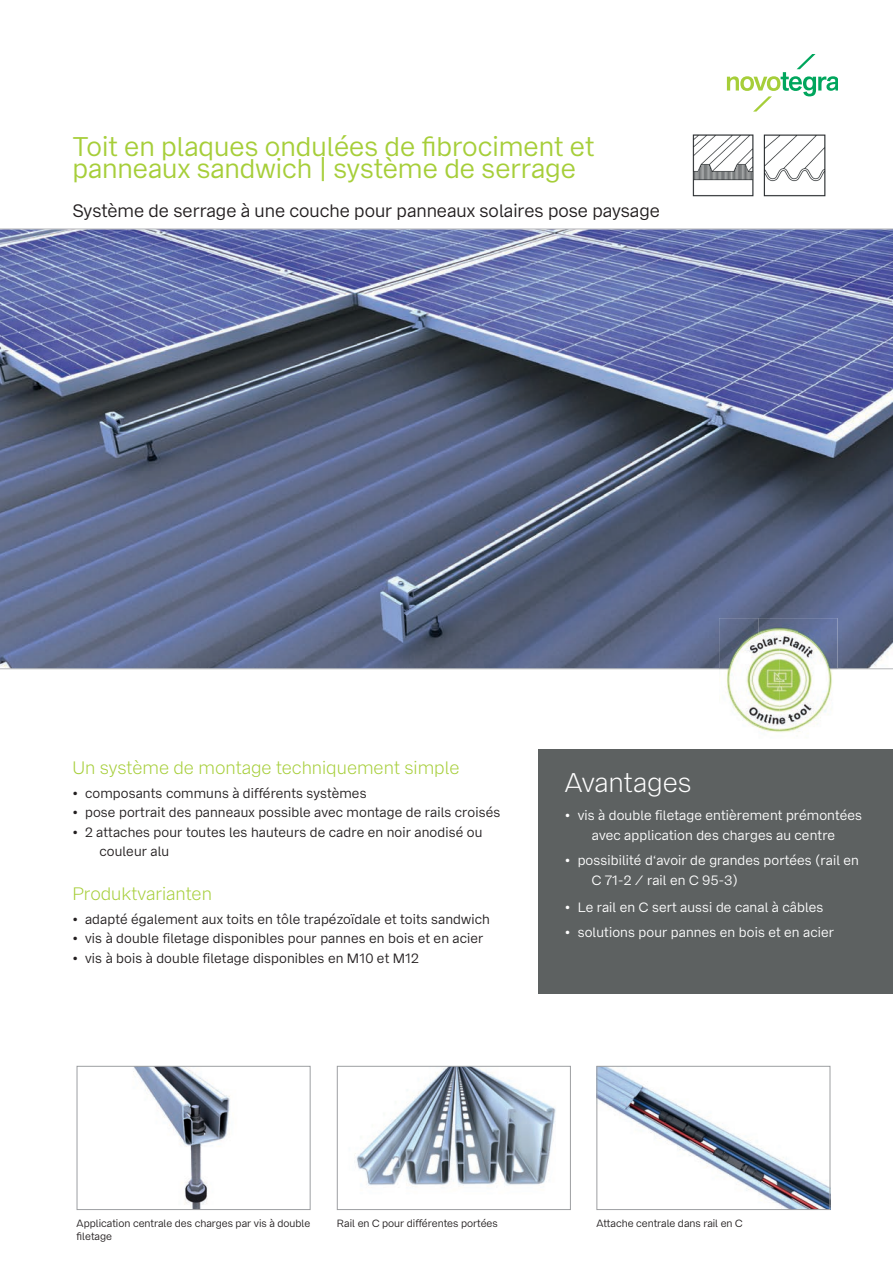
<style>
.page{position:relative;width:893px;height:1263px;background:#fff}
.page>*{position:absolute;margin:0;border:0;box-sizing:border-box;transform-origin:0 0}
.t1{font:27px/22.5px "Bay Wa Sans";color:#a6ce39}
.t2{font:300 27px "Bay Wa Sans";color:#fff}
.t3{font:18px "Bay Wa Sans";color:#231f20}
.t4{font:300 18px "Bay Wa Sans";color:#a6ce39}
.t5{font:13.5px/19.5px "Bay Wa Sans";letter-spacing:.01em;color:#231f20}
.t6{font:13.5px/19.5px "Bay Wa Sans";letter-spacing:.01em;color:#fff;text-align:center}
.t7{font:10.5px/13.5px "Bay Wa Sans";color:#231f20}
</style>
<div class="page">
<svg style="left:727px;top:54px;width:110px;height:58px"></svg>
<img style="left:0;top:230px;width:893px;height:438px">
<hr style="left:0;top:229px;width:893px;height:1px;background:#9d9fa2">
<hr style="left:0;top:668px;width:893px;height:1px;background:#9d9fa2">
<img style="left:133px;top:1068px;width:97px;height:140px">
<div style="left:77px;top:1066px;width:233px;height:144px;border:1px solid #9d9fa2"></div>
<img style="left:354px;top:1068px;width:202px;height:118px">
<div style="left:337px;top:1066px;width:234px;height:144px;border:1px solid #9d9fa2"></div>
<img style="left:598px;top:1068px;width:230px;height:140px">
<div style="left:596px;top:1066px;width:234px;height:144px;border:1px solid #9d9fa2"></div>
<div style="left:538px;top:749px;width:355px;height:245px;background:#5d6161"></div>
<img style="left:719px;top:618px;width:39px;height:74px">
<img style="left:798px;top:618px;width:39px;height:114px">
<img style="left:758px;top:618px;width:40px;height:11px">
<img style="left:719px;top:668px;width:118px;height:1px">
<img style="left:728px;top:629px;width:102px;height:102px">
<img style="left:692px;top:134px;width:134px;height:63px">
<h1 class="t1" style="left:72px;top:135px;width:523px">Toit en plaques ondulées de fibrociment et panneaux sandwich | système de serrage</h1>
<h2 class="t3" style="left:72px;top:200px;width:589px">Système de serrage à une couche pour panneaux solaires pose paysage</h2>
<h2 class="t4" style="left:72px;top:757px;width:389px">Un système de montage techniquement simple</h2>
<p class="t5" style="left:72px;top:783px;width:296px">• composants communs à différents systèmes</p>
<p class="t5" style="left:72px;top:803px;width:429px">• pose portrait des panneaux possible avec montage de rails croisés</p>
<p class="t5" style="left:99px;top:822px;width:385px;text-indent:-27px">• 2 attaches pour toutes les hauteurs de cadre en noir anodisé ou couleur alu</p>
<h2 class="t4" style="left:72px;top:883px;width:141px">Produktvarianten</h2>
<p class="t5" style="left:72px;top:909px;width:419px">• adapté également aux toits en tôle trapézoïdale et toits sandwich</p>
<p class="t5" style="left:72px;top:929px;width:413px">• vis à double filetage disponibles pour pannes en bois et en acier</p>
<p class="t5" style="left:72px;top:948px;width:348px">• vis à bois à double filetage disponibles en M10 et M12</p>
<h1 class="t2" style="left:565px;top:766px;width:128px">Avantages</h1>
<p class="t6" style="left:565px;top:806px;width:299px">• vis à double filetage entièrement prémontées avec application des charges au centre</p>
<p class="t6" style="left:592px;top:851px;width:268px;text-align:left;text-indent:-27px">• possibilité d‘avoir de grandes portées (rail en<br>C 71-2 / rail en C 95-3)</p>
<p class="t6" style="left:565px;top:897px;width:260px">• Le rail en C sert aussi de canal à câbles</p>
<p class="t6" style="left:565px;top:923px;width:271px">• solutions pour pannes en bois et en acier</p>
<p class="t7" style="left:77px;top:1216px;width:235px">Application centrale des charges par vis à double filetage</p>
<p class="t7" style="left:337px;top:1216px;width:162px">Rail en C pour différentes portées</p>
<p class="t7" style="left:596px;top:1216px;width:148px">Attache centrale dans rail en C</p>
</div>
